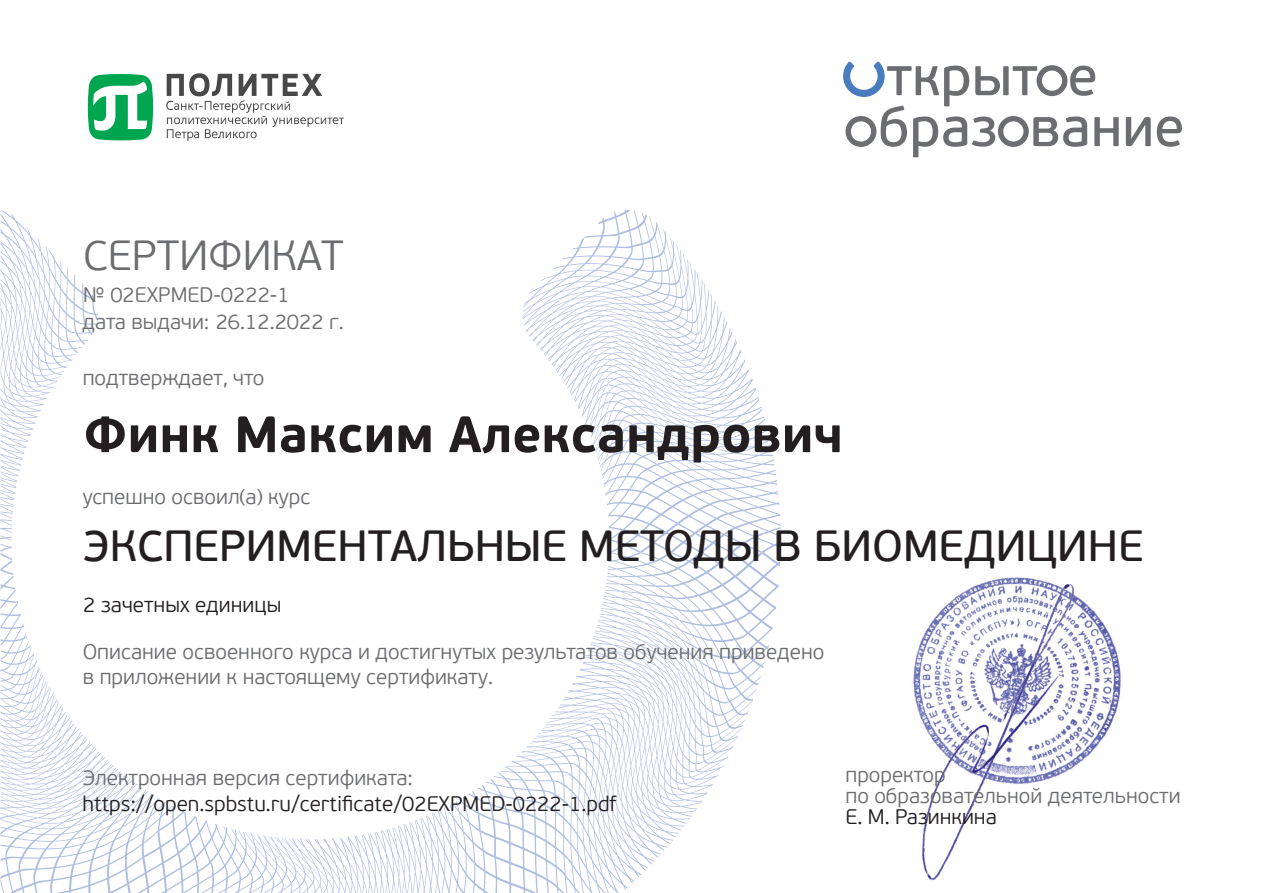
<style>
.page{position:relative;width:1263px;height:893px;background:#fff}
.page>*{position:absolute;margin:0;border:0;box-sizing:border-box;transform-origin:0 0}
.t1{font:700 51px "PF Beau Sans Pro";color:#231f20}
.t2{font:43.5px "PF Beau Sans Pro Bbook";color:#231f20}
.t3{font:300 42px "PF Beau Sans Pro";color:#6c6d70}
.t4{font:300 21px "PF Beau Sans Pro";color:#6c6d70}
.t5{font:300 21px "PF Beau Sans Pro";color:#231f20}
</style>
<div class="page">
<svg style="left:524px;top:210px;width:245px;height:342px"></svg>
<svg style="left:0;top:210px;width:98px;height:342px"></svg>
<svg style="left:0;top:553px;width:160px;height:340px"></svg>
<svg style="left:127px;top:799px;width:336px;height:94px"></svg>
<svg style="left:463px;top:552px;width:317px;height:341px"></svg>
<svg style="left:490px;top:666px;width:274px;height:227px"></svg>
<svg style="left:843px;top:62px;width:276px;height:95px"></svg>
<svg style="left:1126px;top:117px;width:25px;height:29px"></svg>
<svg style="left:1157px;top:116px;width:25px;height:31px"></svg>
<svg style="left:166px;top:73px;width:178px;height:68px"></svg>
<svg style="left:88px;top:74px;width:65px;height:66px"></svg>
<img style="left:913px;top:577px;width:208px;height:304px">
<p class="t3" style="left:83px;top:231px;width:262px">СЕРТИФИКАТ</p>
<p class="t4" style="left:83px;top:282px;width:208px">№ 02EXPMED-0222-1</p>
<p class="t4" style="left:82px;top:310px;width:263px">дата выдачи: 26.12.2022 г.</p>
<p class="t4" style="left:83px;top:366px;width:183px">подтверждает, что</p>
<p class="t1" style="left:83px;top:403px;width:761px">Финк Максим Александрович</p>
<p class="t4" style="left:83px;top:485px;width:229px">успешно освоил(а) курс</p>
<p class="t2" style="left:83px;top:521px;width:1062px">ЭКСПЕРИМЕНТАЛЬНЫЕ МЕТОДЫ В БИОМЕДИЦИНЕ</p>
<p class="t5" style="left:83px;top:593px;width:199px">2 зачетных единицы</p>
<p class="t4" style="left:83px;top:639px;width:743px">Описание освоенного курса и достигнутых результатов обучения приведено</p>
<p class="t4" style="left:83px;top:665px;width:412px">в приложении к настоящему сертификату.</p>
<p class="t4" style="left:83px;top:766px;width:332px">Электронная версия сертификата:</p>
<p class="t5" style="left:82px;top:792px;width:536px">https://open.spbstu.ru/certificate/02EXPMED-0222-1.pdf</p>
<p class="t4" style="left:845px;top:763px;width:102px">проректор</p>
<p class="t4" style="left:845px;top:784px;width:337px">по образовательной деятельности</p>
<p class="t5" style="left:845px;top:805px;width:153px">Е. М. Разинкина</p>
</div>
